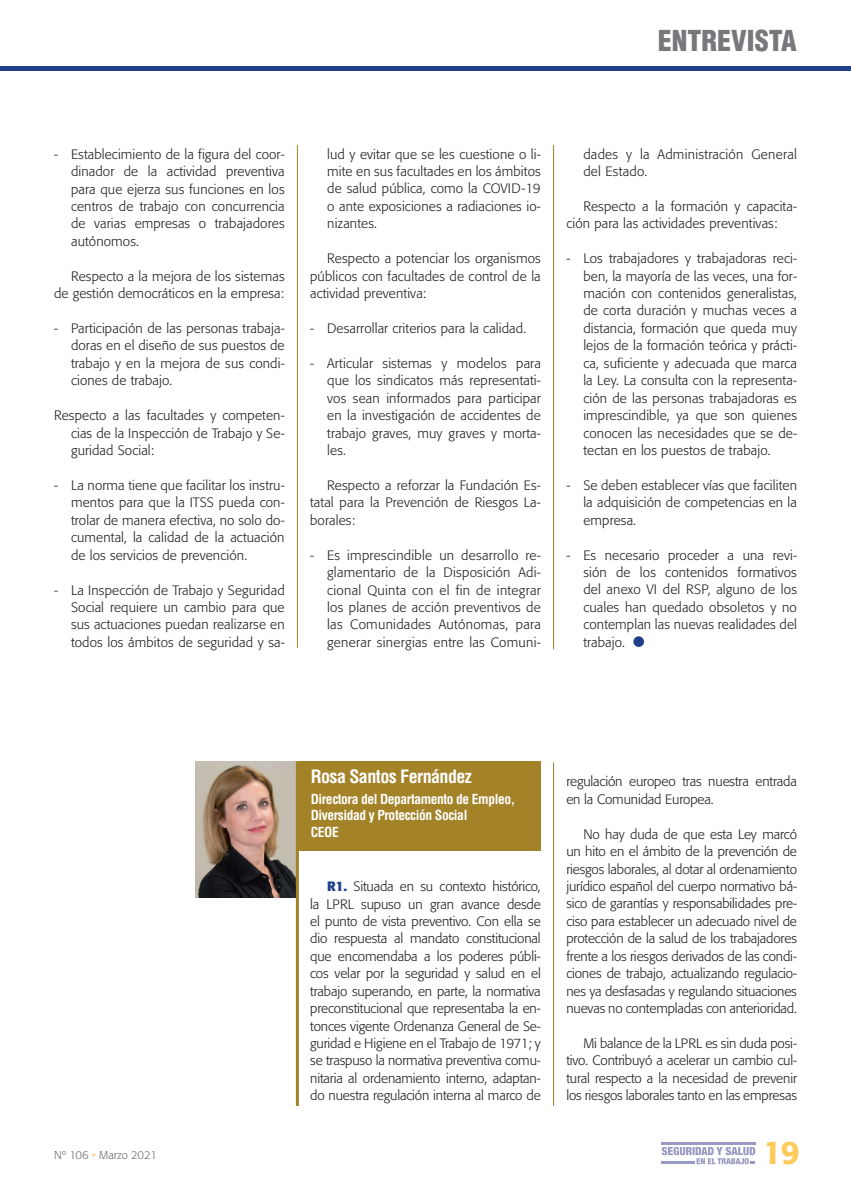
<style>
.page{position:relative;width:851px;height:1191px;background:#fff}
.page>*{position:absolute;margin:0;border:0;box-sizing:border-box;transform-origin:0 0}
.t1{font:500 32.4px "Formata";color:#feca5a}
.t2{font:900 condensed 28.05px "Helvetica LT Std";color:#76787b}
.t3{font:700 condensed 18px "Helvetica LT Std";letter-spacing:-.03em;color:#fff}
.t4{font:300 13.5px/17.4px "Formata";letter-spacing:.01em;color:#231f20;text-align:justify}
.t5{font:700 condensed 13.5px/16.5px "Helvetica LT Std";letter-spacing:-.03em;color:#fff}
.t6{font:300 13.5px/17.4px "Formata";letter-spacing:-.01em;color:#231f20}
.t7{font:300 11.25px "Formata";color:#6c6d70}
.s1{font-weight:700;color:#20418a}
.s2{color:#fece64}
</style>
<div class="page">
<hr style="left:0;top:67px;width:850px;height:4px;background:#20418a">
<hr style="left:661px;top:1142px;width:94px;height:2px;background:#999bc4">
<svg style="left:661px;top:1146px;width:94px;height:18px"></svg>
<div style="left:633px;top:636px;width:11px;height:11px;background:#20418a;border-radius:50%"></div>
<div style="left:297px;top:761px;width:243px;height:89px;background:#a38228"></div>
<hr style="left:553px;top:145px;width:1px;height:504px;background:#a38228">
<hr style="left:553px;top:762px;width:1px;height:344px;background:#a38228">
<hr style="left:297px;top:145px;width:1px;height:503px;background:#a38228">
<img style="left:195px;top:761px;width:101px;height:136px">
<hr style="left:296px;top:761px;width:3px;height:345px;background:#a38228">
<h2 class="t2" style="left:657px;top:23px;width:141px">ENTREVISTA</h2>
<p class="t4" style="left:71px;top:145px;width:215px;text-indent:-17px">- Establecimiento de la figura del coor&shy;dinador de la actividad preventiva para que ejerza sus funciones en los centros de trabajo con concurrencia de varias empresas o trabajadores autónomos.</p>
<p class="t4" style="left:54px;top:267px;width:232px;text-align:right">Respecto a la mejora de los sistemas de gestión democráticos en la empresa:</p>
<p class="t4" style="left:71px;top:320px;width:215px;text-indent:-17px">- Participación de las personas trabaja&shy;doras en el diseño de sus puestos de trabajo y en la mejora de sus condi&shy;ciones de trabajo.</p>
<p class="t4" style="left:71px;top:407px;width:215px;text-indent:-17px">Respecto a las facultades y competen&shy;cias de la Inspección de Trabajo y Se&shy;guridad Social:</p>
<p class="t4" style="left:71px;top:476px;width:215px;text-indent:-17px">- La norma tiene que facilitar los instru&shy;mentos para que la ITSS pueda con&shy;trolar de manera efectiva, no solo do&shy;cumental, la calidad de la actuación de los servicios de prevención.</p>
<p class="t4" style="left:71px;top:581px;width:215px;text-indent:-17px">- La Inspección de Trabajo y Seguridad Social requiere un cambio para que sus actuaciones puedan realizarse en todos los ámbitos de seguridad y sa-</p>
<p class="t4" style="left:327px;top:145px;width:215px">lud y evitar que se les cuestione o li&shy;mite en sus facultades en los ámbitos de salud pública, como la COVID-19 o ante exposiciones a radiaciones io&shy;nizantes.</p>
<p class="t4" style="left:310px;top:250px;width:232px;text-indent:17px">Respecto a potenciar los organismos públicos con facultades de control de la actividad preventiva:</p>
<p class="t4" style="left:310px;top:320px;width:217px">- Desarrollar criterios para la calidad.</p>
<p class="t4" style="left:327px;top:354px;width:215px;text-indent:-17px">- Articular sistemas y modelos para que los sindicatos más representati&shy;vos sean informados para participar en la investigación de accidentes de trabajo graves, muy graves y morta&shy;les.</p>
<p class="t4" style="left:310px;top:476px;width:232px;text-indent:17px">Respecto a reforzar la Fundación Es&shy;tatal para la Prevención de Riesgos La&shy;borales:</p>
<p class="t4" style="left:327px;top:546px;width:215px;text-indent:-17px">- Es imprescindible un desarrollo re&shy;glamentario de la Disposición Adi&shy;cional Quinta con el fin de integrar los planes de acción preventivos de las Comunidades Autónomas, para generar sinergias entre las Comuni-</p>
<p class="t4" style="left:583px;top:145px;width:215px">dades y la Administración General del Estado.</p>
<p class="t4" style="left:566px;top:197px;width:232px;text-indent:17px">Respecto a la formación y capacita&shy;ción para las actividades preventivas:</p>
<p class="t4" style="left:583px;top:250px;width:215px;text-indent:-17px">- Los trabajadores y trabajadoras reci&shy;ben, la mayoría de las veces, una for&shy;mación con contenidos generalistas, de corta duración y muchas veces a distancia, formación que queda muy lejos de la formación teórica y prácti&shy;ca, suficiente y adecuada que marca la Ley. La consulta con la representa&shy;ción de las personas trabajadoras es imprescindible, ya que son quienes conocen las necesidades que se de&shy;tectan en los puestos de trabajo.</p>
<p class="t4" style="left:583px;top:476px;width:215px;text-indent:-17px">- Se deben establecer vías que faciliten la adquisición de competencias en la empresa.</p>
<p class="t4" style="left:583px;top:546px;width:215px;text-indent:-17px">- Es necesario proceder a una revi&shy;sión de los contenidos formativos del anexo VI del RSP, alguno de los cuales han quedado obsoletos y no contemplan las nuevas realidades del trabajo.</p>
<h2 class="t3" style="left:310px;top:765px;width:163px">Rosa Santos Fernández</h2>
<h2 class="t5" style="left:310px;top:790px;width:206px">Directora del Departamento de Empleo,<br>Diversidad y Protección Social<br>CEOE</h2>
<p class="t4" style="left:310px;top:877px;width:232px;text-indent:17px"><span class="s1">R1.</span> Situada en su contexto histórico, la LPRL supuso un gran avance desde el punto de vista preventivo. Con ella se dio respuesta al mandato constitucional que encomendaba a los poderes públi&shy;cos velar por la seguridad y salud en el trabajo superando, en parte, la normativa preconstitucional que representaba la en&shy;tonces vigente Ordenanza General de Se&shy;guridad e Higiene en el Trabajo de 1971; y se traspuso la normativa preventiva comu&shy;nitaria al ordenamiento interno, adaptan&shy;do nuestra regulación interna al marco de</p>
<p class="t6" style="left:566px;top:773px;width:232px">regulación europeo tras nuestra entrada en la Comunidad Europea.</p>
<p class="t4" style="left:566px;top:825px;width:232px;text-indent:17px">No hay duda de que esta Ley marcó un hito en el ámbito de la prevención de riesgos laborales, al dotar al ordenamiento jurídico español del cuerpo normativo bá&shy;sico de garantías y responsabilidades pre&shy;ciso para establecer un adecuado nivel de protección de la salud de los trabajadores frente a los riesgos derivados de las condi&shy;ciones de trabajo, actualizando regulacio&shy;nes ya desfasadas y regulando situaciones nuevas no contempladas con anterioridad.</p>
<p class="t4" style="left:566px;top:1034px;width:232px;text-indent:17px">Mi balance de la LPRL es sin duda posi&shy;tivo. Contribuyó a acelerar un cambio cul&shy;tural respecto a la necesidad de prevenir los riesgos laborales tanto en las empresas</p>
<p class="t7" style="left:54px;top:1148px;width:104px">Nº 106 <span class="s2">•</span> Marzo 2021</p>
<h1 class="t1" style="left:763px;top:1132px;width:38px">19</h1>
</div>
